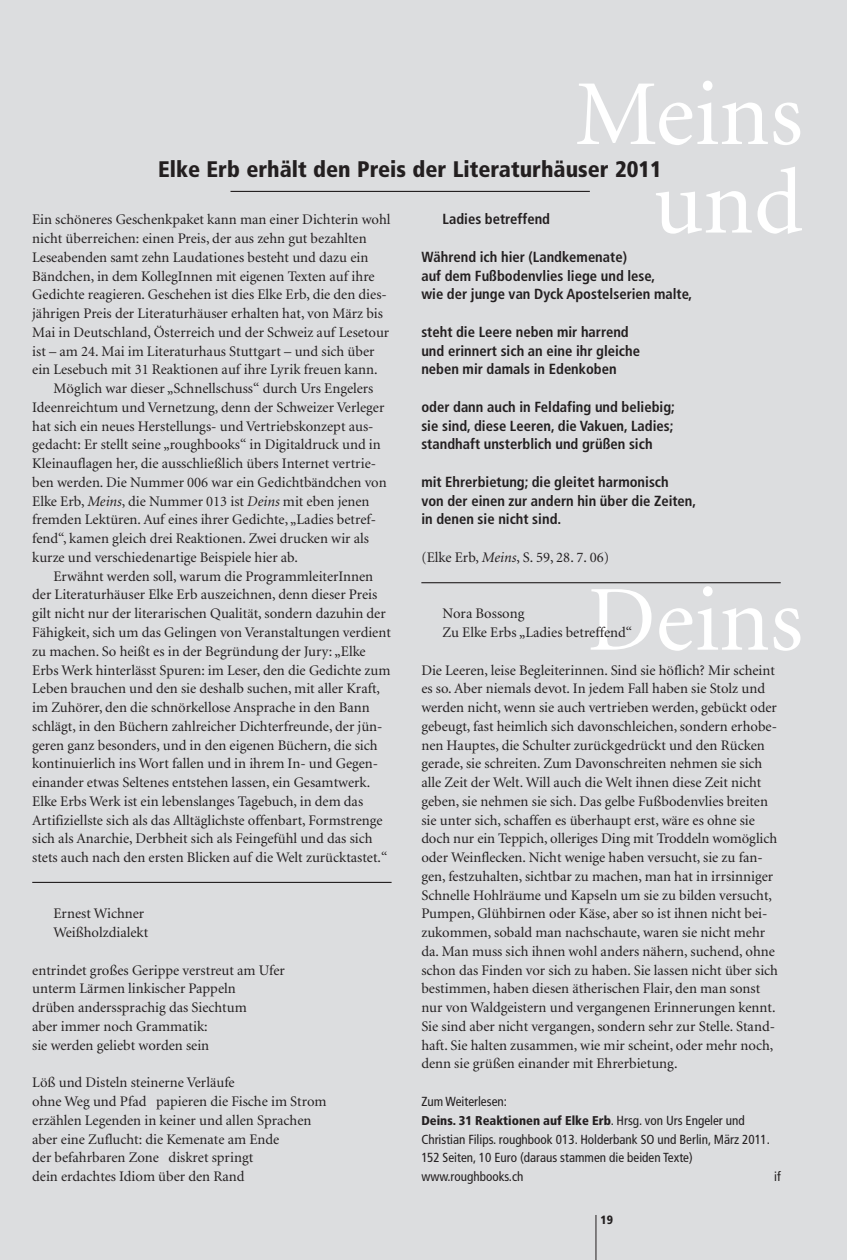
<style>
.page{position:relative;width:847px;height:1260px;background:#fff}
.page>*{position:absolute;margin:0;border:0;box-sizing:border-box;transform-origin:0 0}
.t1{font:93px "Minion";color:#fff}
.t2{font:92.85px/88.5px "Minion";color:#fff;text-align:right}
.t3{font:900 condensed 22.5px "Frutiger";color:#231f20}
.t4{font:14.7px/18.8px "Minion";color:#231f20}
.t5{font:700 condensed 14.7px/18.8px "Frutiger";color:#231f20}
.t6{font:condensed 13.2px/18.8px "Frutiger";color:#231f20}
.t7{font:900 condensed 12.75px "Frutiger";color:#231f20}
.t8{font:900 condensed 12px "Frutiger";color:#231f20}
.s1{font-style:italic}
.s2{font-weight:400;font-size:13.2px}
</style>
<div class="page">
<div style="left:0;top:0;width:847px;height:1259px;background:#dcdddf"></div>
<h2 class="t2" style="left:575px;top:77px;width:229px">Meins und</h2>
<h3 class="t3" style="left:158px;top:160px;width:505px">Elke Erb erhält den Preis der Literaturhäuser 2011</h3>
<p class="t5" style="left:443px;top:211px;width:109px">Ladies betreffend</p>
<p class="t5" style="left:421px;top:248px;width:272px">Während ich hier (Landkemenate)<br>auf dem Fußbodenvlies liege und lese,<br>wie der junge van Dyck Apostelserien malte,</p>
<p class="t5" style="left:421px;top:323px;width:220px">steht die Leere neben mir harrend und erinnert sich an eine ihr gleiche neben mir damals in Edenkoben</p>
<p class="t5" style="left:421px;top:398px;width:255px;text-align:justify">oder dann auch in Feldafing und beliebig; sie sind, diese Leeren, die Vakuen, Ladies; standhaft unsterblich und grüßen sich</p>
<p class="t5" style="left:421px;top:473px;width:276px">mit Ehrerbietung; die gleitet harmonisch<br>von der einen zur andern hin über die Zeiten, in denen sie nicht sind.</p>
<p class="t4" style="left:421px;top:549px;width:189px">(Elke Erb, <span class="s1">Meins</span>, S. 59, 28. 7. 06)</p>
<h1 class="t1" style="left:588px;top:583px;width:217px">Deins</h1>
<p class="t4" style="left:32px;top:211px;width:360px">Ein schöneres Geschenkpaket kann man einer Dichterin wohl</p>
<p class="t4" style="left:32px;top:230px;width:336px">nicht überreichen: einen Preis, der aus zehn gut bezahlten</p>
<p class="t4" style="left:32px;top:249px;width:338px">Leseabenden samt zehn Laudationes besteht und dazu ein</p>
<p class="t4" style="left:32px;top:267px;width:344px">Bändchen, in dem KollegInnen mit eigenen Texten auf ihre</p>
<p class="t4" style="left:32px;top:286px;width:356px">Gedichte reagieren. Geschehen ist dies Elke Erb, die den dies-</p>
<p class="t4" style="left:32px;top:305px;width:352px">jährigen Preis der Literaturhäuser erhalten hat, von März bis</p>
<p class="t4" style="left:32px;top:324px;width:358px">Mai in Deutschland, Österreich und der Schweiz auf Lesetour</p>
<p class="t4" style="left:32px;top:342px;width:344px">ist – am 24. Mai im Literaturhaus Stuttgart – und sich über</p>
<p class="t4" style="left:32px;top:361px;width:347px">ein Lesebuch mit 31 Reaktionen auf ihre Lyrik freuen kann.</p>
<p class="t4" style="left:54px;top:380px;width:321px">Möglich war dieser „Schnellschuss“ durch Urs Engelers</p>
<p class="t4" style="left:32px;top:399px;width:354px">Ideenreichtum und Vernetzung, denn der Schweizer Verleger</p>
<p class="t4" style="left:32px;top:417px;width:343px">hat sich ein neues Herstellungs- und Vertriebskonzept aus-</p>
<p class="t4" style="left:32px;top:436px;width:350px">gedacht: Er stellt seine „roughbooks“ in Digitaldruck und in</p>
<p class="t4" style="left:32px;top:455px;width:345px">Kleinauflagen her, die ausschließlich übers Internet vertrie-</p>
<p class="t4" style="left:32px;top:474px;width:356px">ben werden. Die Nummer 006 war ein Gedichtbändchen von</p>
<p class="t4" style="left:32px;top:492px;width:339px">Elke Erb, <span class="s1">Meins</span>, die Nummer 013 ist <span class="s1">Deins</span> mit eben jenen</p>
<p class="t4" style="left:32px;top:511px;width:345px">fremden Lektüren. Auf eines ihrer Gedichte, „Ladies betref-</p>
<p class="t4" style="left:32px;top:530px;width:338px">fend“, kamen gleich drei Reaktionen. Zwei drucken wir als</p>
<p class="t4" style="left:32px;top:549px;width:267px">kurze und verschiedenartige Beispiele hier ab.</p>
<p class="t4" style="left:54px;top:567px;width:321px">Erwähnt werden soll, warum die ProgrammleiterInnen</p>
<p class="t4" style="left:32px;top:586px;width:346px">der Literaturhäuser Elke Erb auszeichnen, denn dieser Preis</p>
<p class="t4" style="left:32px;top:605px;width:355px">gilt nicht nur der literarischen Qualität, sondern dazuhin der</p>
<p class="t4" style="left:32px;top:624px;width:360px">Fähigkeit, sich um das Gelingen von Veranstaltungen verdient</p>
<p class="t4" style="left:32px;top:642px;width:335px">zu machen. So heißt es in der Begründung der Jury: „Elke</p>
<p class="t4" style="left:32px;top:661px;width:360px">Erbs Werk hinterlässt Spuren: im Leser, den die Gedichte zum</p>
<p class="t4" style="left:32px;top:680px;width:349px">Leben brauchen und den sie deshalb suchen, mit aller Kraft,</p>
<p class="t4" style="left:32px;top:699px;width:339px">im Zuhörer, den die schnörkellose Ansprache in den Bann</p>
<p class="t4" style="left:32px;top:717px;width:352px">schlägt, in den Büchern zahlreicher Dichterfreunde, der jün-</p>
<p class="t4" style="left:32px;top:736px;width:347px">geren ganz besonders, und in den eigenen Büchern, die sich</p>
<p class="t4" style="left:32px;top:755px;width:347px">kontinuierlich ins Wort fallen und in ihrem In- und Gegen-</p>
<p class="t4" style="left:32px;top:774px;width:339px">einander etwas Seltenes entstehen lassen, ein Gesamtwerk.</p>
<p class="t4" style="left:32px;top:792px;width:332px">Elke Erbs Werk ist ein lebenslanges Tagebuch, in dem das</p>
<p class="t4" style="left:32px;top:811px;width:352px">Artifiziellste sich als das Alltäglichste offenbart, Formstrenge</p>
<p class="t4" style="left:32px;top:830px;width:342px">sich als Anarchie, Derbheit sich als Feingefühl und das sich</p>
<p class="t4" style="left:32px;top:849px;width:357px">stets auch nach den ersten Blicken auf die Welt zurücktastet.“</p>
<p class="t4" style="left:443px;top:605px;width:191px">Nora Bossong<br>Zu Elke Erbs „Ladies betreffend“</p>
<p class="t4" style="left:421px;top:661px;width:358px">Die Leeren, leise Begleiterinnen. Sind sie höflich? Mir scheint es so. Aber niemals devot. In jedem Fall haben sie Stolz und werden nicht, wenn sie auch vertrieben werden, gebückt oder gebeugt, fast heimlich sich davonschleichen, sondern erhobe&shy;nen Hauptes, die Schulter zurückgedrückt und den Rücken gerade, sie schreiten. Zum Davonschreiten nehmen sie sich alle Zeit der Welt. Will auch die Welt ihnen diese Zeit nicht geben, sie nehmen sie sich. Das gelbe Fußbodenvlies breiten sie unter sich, schaffen es überhaupt erst, wäre es ohne sie doch nur ein Teppich, olleriges Ding mit Troddeln womöglich oder Weinflecken. Nicht wenige haben versucht, sie zu fan&shy;gen, festzuhalten, sichtbar zu machen, man hat in irrsinniger Schnelle Hohlräume und Kapseln um sie zu bilden versucht, Pumpen, Glühbirnen oder Käse, aber so ist ihnen nicht bei&shy;zukommen, sobald man nachschaute, waren sie nicht mehr da. Man muss sich ihnen wohl anders nähern, suchend, ohne schon das Finden vor sich zu haben. Sie lassen nicht über sich bestimmen, haben diesen ätherischen Flair, den man sonst nur von Waldgeistern und vergangenen Erinnerungen kennt.<br>Sie sind aber nicht vergangen, sondern sehr zur Stelle. Stand&shy;haft. Sie halten zusammen, wie mir scheint, oder mehr noch, denn sie grüßen einander mit Ehrerbietung.</p>
<p class="t4" style="left:54px;top:905px;width:96px">Ernest Wichner<br>Weißholzdialekt</p>
<p class="t4" style="left:32px;top:961px;width:254px">entrindet großes Gerippe verstreut am Ufer unterm Lärmen linkischer Pappeln<br>drüben anderssprachig das Siechtum<br>aber immer noch Grammatik:<br>sie werden geliebt worden sein</p>
<p class="t4" style="left:32px;top:1074px;width:296px">Löß und Disteln steinerne Verläufe<br>ohne Weg und Pfad papieren die Fische im Strom erzählen Legenden in keiner und allen Sprachen aber eine Zuflucht: die Kemenate am Ende<br>der befahrbaren Zone diskret springt<br>dein erdachtes Idiom über den Rand</p>
<p class="t6" style="left:421px;top:1092px;width:87px">Zum Weiterlesen:</p>
<p class="t7" style="left:421px;top:1115px;width:325px">Deins. 31 Reaktionen auf Elke Erb<span class="s2">. Hrsg. von Urs Engeler und</span></p>
<p class="t6" style="left:421px;top:1130px;width:350px">Christian Filips. roughbook 013. Holderbank SO und Berlin, März 2011.<br>152 Seiten, 10 Euro (daraus stammen die beiden Texte) www.roughbooks.ch</p>
<p class="t6" style="left:774px;top:1167px;width:8px">if</p>
<p class="t8" style="left:600px;top:1214px;width:14px">19</p>
</div>
